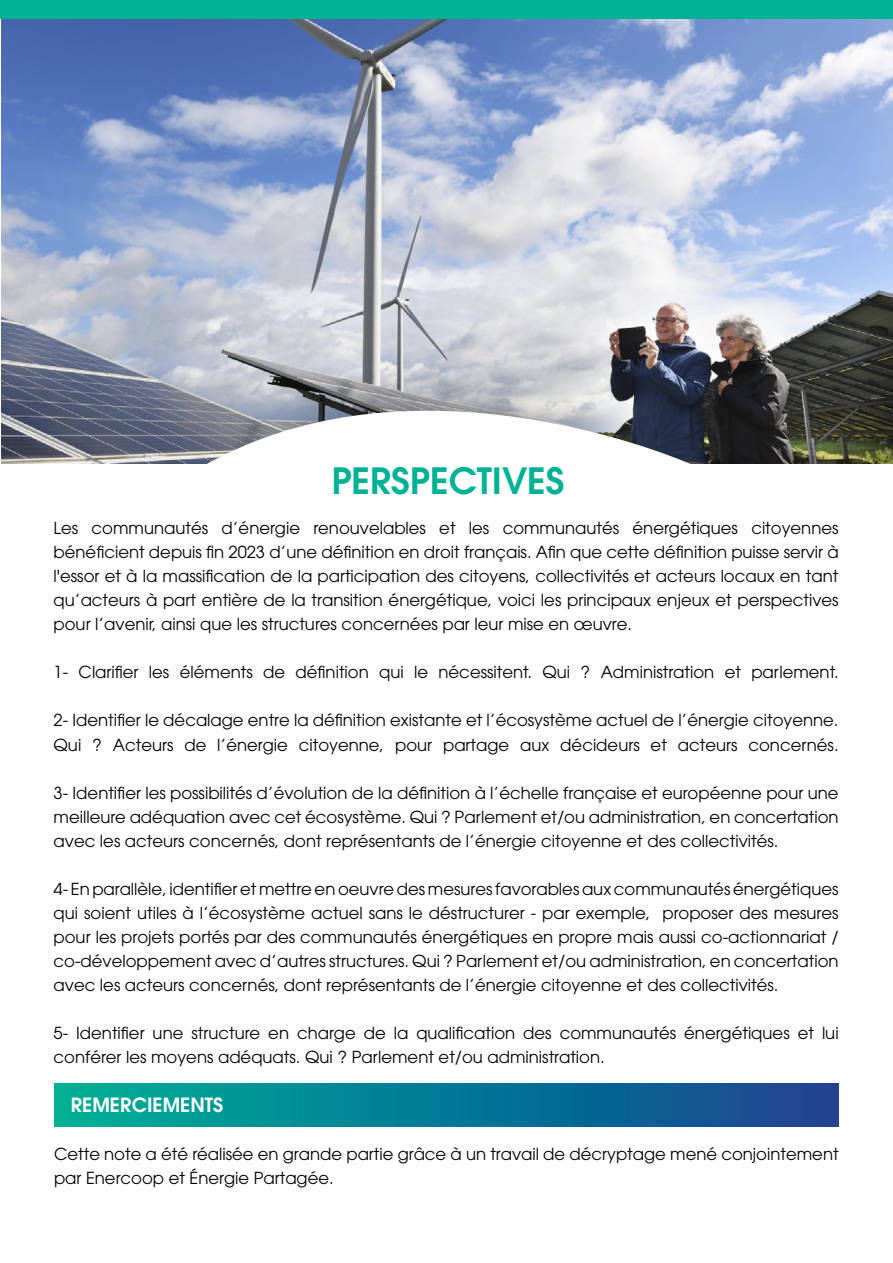
<style>
.page{position:relative;width:893px;height:1263px;background:#fff}
.page>*{position:absolute;margin:0;border:0;box-sizing:border-box;transform-origin:0 0}
.t1{font:600 36px "ITC Avant Garde Pro";color:#00b294}
.t2{font:600 19.5px "ITC Avant Garde Pro";color:#fff}
.t3{font:16.5px/24px "ITC Avant Garde Pro";color:#000}
</style>
<div class="page">
<div style="left:54px;top:1084px;width:785px;height:42px;background:linear-gradient(to right,#00b197,#164392)"></div>
<img style="left:2px;top:19px;width:891px;height:445px">
<svg style="left:1px;top:362px;width:689px;height:102px"></svg>
<div style="left:0;top:0;width:893px;height:19px;background:#00b294"></div>
<h1 class="t1" style="left:331px;top:457px;width:235px">PERSPECTIVES</h1>
<p class="t3" style="left:54px;top:516px;width:787px;text-align:justify">Les communautés d’énergie renouvelables et les communautés énergétiques citoyennes bénéficient depuis fin 2023 d’une définition en droit français. Afin que cette définition puisse servir à l'essor et à la massification de la participation des citoyens, collectivités et acteurs locaux en tant qu’acteurs à part entière de la transition énergétique, voici les principaux enjeux et perspectives pour l’avenir, ainsi que les structures concernées par leur mise en œuvre.</p>
<p class="t3" style="left:54px;top:660px;width:786px">1- Clarifier les éléments de définition qui le nécessitent. Qui ? Administration et parlement.</p>
<p class="t3" style="left:54px;top:708px;width:786px">2- Identifier le décalage entre la définition existante et l’écosystème actuel de l’énergie citoyenne.<br>Qui ? Acteurs de l’énergie citoyenne, pour partage aux décideurs et acteurs concernés.</p>
<p class="t3" style="left:54px;top:780px;width:786px;text-align:justify">3- Identifier les possibilités d’évolution de la définition à l’échelle française et européenne pour une meilleure adéquation avec cet écosystème. Qui ? Parlement et/ou administration, en concertation avec les acteurs concernés, dont représentants de l’énergie citoyenne et des collectivités.</p>
<p class="t3" style="left:54px;top:876px;width:786px;text-align:justify">4- En parallèle, identifier et mettre en oeuvre des mesures favorables aux communautés énergétiques qui soient utiles à l’écosystème actuel sans le déstructurer - par exemple, proposer des mesures pour les projets portés par des communautés énergétiques en propre mais aussi co-actionnariat / co-développement avec d’autres structures. Qui ? Parlement et/ou administration, en concertation avec les acteurs concernés, dont représentants de l’énergie citoyenne et des collectivités.</p>
<p class="t3" style="left:54px;top:1020px;width:786px">5- Identifier une structure en charge de la qualification des communautés énergétiques et lui conférer les moyens adéquats. Qui ? Parlement et/ou administration.</p>
<p class="t2" style="left:71px;top:1092px;width:154px">REMERCIEMENTS</p>
<p class="t3" style="left:54px;top:1141px;width:786px">Cette note a été réalisée en grande partie grâce à un travail de décryptage mené conjointement par Enercoop et Énergie Partagée.</p>
</div>
